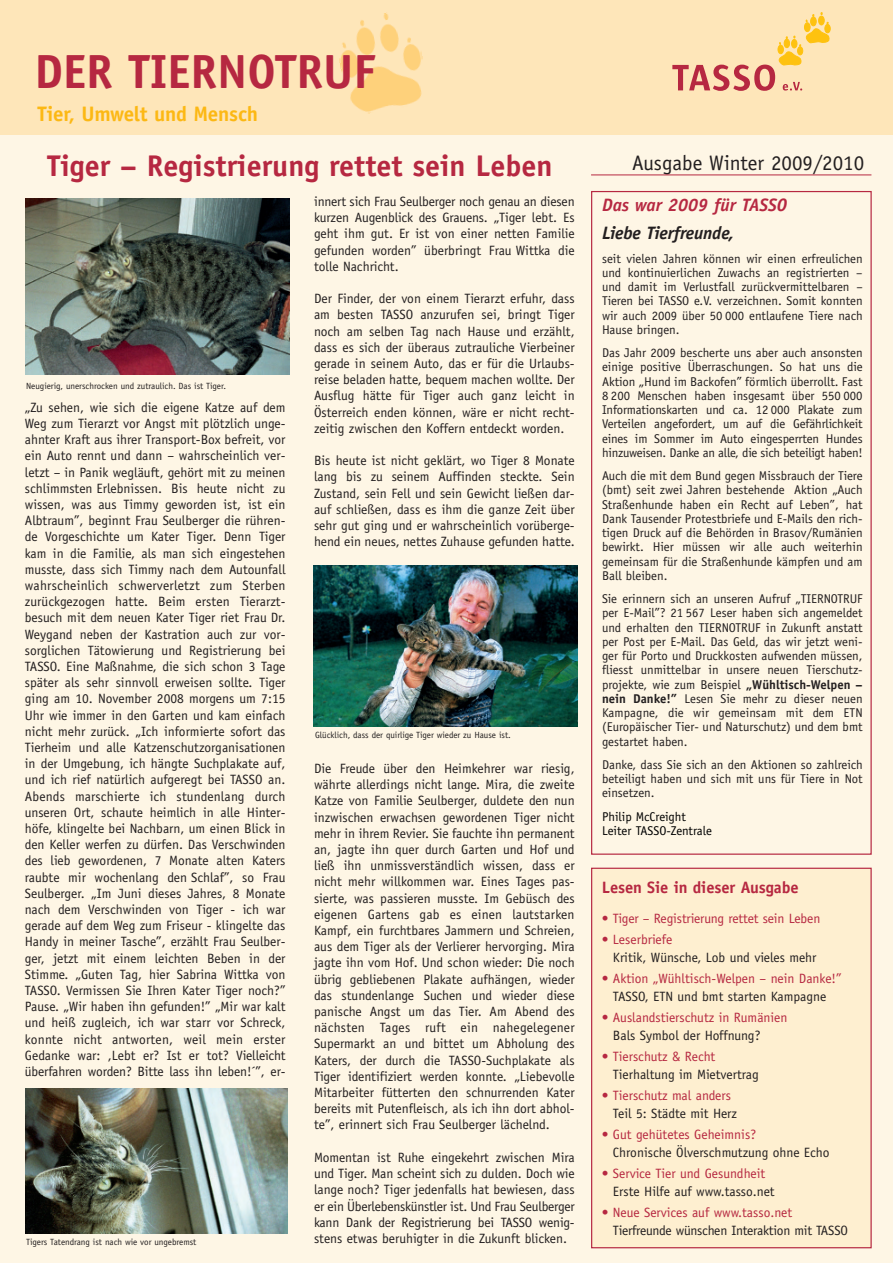
<style>
.page{position:relative;width:893px;height:1263px;background:#fef6e5}
.page>*{position:absolute;margin:0;border:0;box-sizing:border-box;transform-origin:0 0}
.t1{font:700 48px "Officina Sans";color:#b62841}
.t2{font:700 30px "Officina Sans";color:#b62841}
.t3{font:21px "Officina Sans";color:#231f20}
.t4{font:700 21px "Officina Sans";letter-spacing:-.01em;color:#fcb814}
.t5{font:italic 700 18px "Officina Sans";color:#b62841}
.t6{font:italic 700 18px "Officina Sans";letter-spacing:-.01em;color:#231f20}
.t7{font:700 16.5px "Officina Sans";letter-spacing:-.005em;color:#b62841}
.t8{font:13.5px/16.2px "Officina Sans";color:#231f20;text-align:justify}
.t9{font:13.5px "Officina Sans";color:#b62841}
.t10{font:12.75px/14.2px "Officina Sans";color:#231f20;text-align:justify}
.t11{font:12.75px/14.2px "Officina Sans";color:#000}
.t12{font:9px "Officina Sans";color:#231f20}
.s1{font-weight:700}
.s2{color:#feefd0}
</style>
<div class="page">
<div style="left:0;top:0;width:893px;height:135px;background:#fee6b9"></div>
<div style="left:592px;top:869px;width:278px;height:378px;background:#feefd0"></div>
<div style="left:591px;top:868px;width:281px;height:380px;border:1px solid #b62841"></div>
<div style="left:591px;top:191px;width:281px;height:664px;border:1px solid #b62841"></div>
<img style="left:339px;top:12px;width:84px;height:102px">
<div style="left:778px;top:45px;width:5px;height:9px;background:#fec210;border-radius:50%"></div>
<div style="left:778px;top:45px;width:5px;height:9px;border:1px solid #fec210;border-radius:50%"></div>
<svg style="left:672px;top:52px;width:130px;height:39px"></svg>
<div style="left:784px;top:39px;width:6px;height:9px;background:#fec210;border-radius:50%"></div>
<div style="left:784px;top:39px;width:6px;height:9px;border:1px solid #fec210;border-radius:50%"></div>
<div style="left:791px;top:39px;width:6px;height:9px;background:#fec210;border-radius:50%"></div>
<div style="left:791px;top:39px;width:6px;height:9px;border:1px solid #fec210;border-radius:50%"></div>
<div style="left:797px;top:47px;width:6px;height:8px;background:#fec210;border-radius:50%"></div>
<div style="left:797px;top:47px;width:6px;height:8px;border:1px solid #fec210;border-radius:50%"></div>
<svg style="left:779px;top:37px;width:8px;height:7px"></svg>
<svg style="left:794px;top:13px;width:36px;height:33px"></svg>
<hr style="left:591px;top:175px;width:280px;height:1px;background:#b62841">
<img style="left:25px;top:199px;width:264px;height:175px">
<img style="left:314px;top:566px;width:263px;height:160px">
<img style="left:25px;top:1089px;width:262px;height:144px">
<h1 class="t1" style="left:35px;top:53px;width:342px">DER TIERNOTRUF</h1>
<h3 class="t4" style="left:38px;top:106px;width:222px">Tier, Umwelt und Mensch</h3>
<h2 class="t2" style="left:47px;top:154px;width:507px">Tiger – Registrierung rettet sein Leben</h2>
<h3 class="t3" style="left:632px;top:155px;width:234px">Ausgabe Winter 2009/2010</h3>
<p class="t12" style="left:26px;top:382px;width:201px">Neugierig, unerschrocken und zutraulich. Das ist Tiger.</p>
<p class="t8" style="left:25px;top:400px;width:262px">„Zu sehen, wie sich die eigene Katze auf dem Weg zum Tierarzt vor Angst mit plötzlich unge&shy;ahnter Kraft aus ihrer Transport-Box befreit, vor ein Auto rennt und dann – wahrscheinlich ver&shy;letzt – in Panik wegläuft, gehört mit zu meinen schlimmsten Erlebnissen. Bis heute nicht zu wissen, was aus Timmy geworden ist, ist ein Albtraum”, beginnt Frau Seulberger die rühren&shy;de Vorgeschichte um Kater Tiger. Denn Tiger kam in die Familie, als man sich eingestehen musste, dass sich Timmy nach dem Autounfall wahrscheinlich schwerverletzt zum Sterben zurückgezogen hatte. Beim ersten Tierarzt&shy;besuch mit dem neuen Kater Tiger riet Frau Dr.<br>Weygand neben der Kastration auch zur vor&shy;sorglichen Tätowierung und Registrierung bei TASSO. Eine Maßnahme, die sich schon 3 Tage später als sehr sinnvoll erweisen sollte. Tiger ging am 10. November 2008 morgens um 7:15<br>Uhr wie immer in den Garten und kam einfach nicht mehr zurück. „Ich informierte sofort das Tierheim und alle Katzenschutzorganisationen in der Umgebung, ich hängte Suchplakate auf, und ich rief natürlich aufgeregt bei TASSO an.<br>Abends marschierte ich stundenlang durch unseren Ort, schaute heimlich in alle Hinter&shy;höfe, klingelte bei Nachbarn, um einen Blick in den Keller werfen zu dürfen. Das Verschwinden des lieb gewordenen, 7 Monate alten Katers raubte mir wochenlang den Schlaf”, so Frau Seulberger. „Im Juni dieses Jahres, 8 Monate nach dem Verschwinden von Tiger - ich war gerade auf dem Weg zum Friseur - klingelte das Handy in meiner Tasche”, erzählt Frau Seulber&shy;ger, jetzt mit einem leichten Beben in der Stimme. „Guten Tag, hier Sabrina Wittka von TASSO. Vermissen Sie Ihren Kater Tiger noch?” Pause. „Wir haben ihn gefunden!” „Mir war kalt und heiß zugleich, ich war starr vor Schreck, konnte nicht antworten, weil mein erster Gedanke war: ,Lebt er? Ist er tot? Vielleicht überfahren worden? Bitte lass ihn leben!´”, er-</p>
<p class="t12" style="left:26px;top:1238px;width:172px">Tigers Tatendrang ist nach wie vor ungebremst</p>
<p class="t8" style="left:314px;top:194px;width:262px">innert sich Frau Seulberger noch genau an diesen kurzen Augenblick des Grauens. „Tiger lebt. Es geht ihm gut. Er ist von einer netten Familie gefunden worden” überbringt Frau Wittka die tolle Nachricht.</p>
<p class="t8" style="left:314px;top:292px;width:262px">Der Finder, der von einem Tierarzt erfuhr, dass am besten TASSO anzurufen sei, bringt Tiger noch am selben Tag nach Hause und erzählt, dass es sich der überaus zutrauliche Vierbeiner gerade in seinem Auto, das er für die Urlaubs&shy;reise beladen hatte, bequem machen wollte. Der Ausflug hätte für Tiger auch ganz leicht in Österreich enden können, wäre er nicht recht&shy;zeitig zwischen den Koffern entdeckt worden.</p>
<p class="t8" style="left:314px;top:454px;width:262px">Bis heute ist nicht geklärt, wo Tiger 8 Monate lang bis zu seinem Auffinden steckte. Sein Zustand, sein Fell und sein Gewicht ließen dar&shy;auf schließen, dass es ihm die ganze Zeit über sehr gut ging und er wahrscheinlich vorüberge&shy;hend ein neues, nettes Zuhause gefunden hatte.</p>
<p class="t12" style="left:315px;top:731px;width:197px">Glücklich, dass der quirlige Tiger wieder zu Hause ist.</p>
<p class="t8" style="left:314px;top:761px;width:262px">Die Freude über den Heimkehrer war riesig, währte allerdings nicht lange. Mira, die zweite Katze von Familie Seulberger, duldete den nun inzwischen erwachsen gewordenen Tiger nicht mehr in ihrem Revier. Sie fauchte ihn permanent an, jagte ihn quer durch Garten und Hof und ließ ihn unmissverständlich wissen, dass er nicht mehr willkommen war. Eines Tages pas&shy;sierte, was passieren musste. Im Gebüsch des eigenen Gartens gab es einen lautstarken Kampf, ein furchtbares Jammern und Schreien, aus dem Tiger als der Verlierer hervorging. Mira jagte ihn vom Hof. Und schon wieder: Die noch übrig gebliebenen Plakate aufhängen, wieder das stundenlange Suchen und wieder diese panische Angst um das Tier. Am Abend des nächsten Tages ruft ein nahegelegener Supermarkt an und bittet um Abholung des Katers, der durch die TASSO-Suchplakate als Tiger identifiziert werden konnte. „Liebevolle Mitarbeiter fütterten den schnurrenden Kater bereits mit Putenfleisch, als ich ihn dort abhol&shy;te”, erinnert sich Frau Seulberger lächelnd.</p>
<p class="t8" style="left:314px;top:1150px;width:262px">Momentan ist Ruhe eingekehrt zwischen Mira und Tiger. Man scheint sich zu dulden. Doch wie lange noch? Tiger jedenfalls hat bewiesen, dass er ein Überlebenskünstler ist. Und Frau Seulberger kann Dank der Registrierung bei TASSO wenig&shy;stens etwas beruhigter in die Zukunft blicken.</p>
<h3 class="t5" style="left:602px;top:198px;width:187px">Das war 2009 für TASSO</h3>
<h3 class="t6" style="left:602px;top:226px;width:134px">Liebe Tierfreunde,</h3>
<p class="t10" style="left:602px;top:252px;width:262px">seit vielen Jahren können wir einen erfreulichen und kontinuierlichen Zuwachs an registrierten – und damit im Verlustfall zurückvermittelbaren – Tieren bei TASSO e.V. verzeichnen. Somit konnten wir auch 2009 über 50 000 entlaufene Tiere nach Hause bringen.</p>
<p class="t10" style="left:602px;top:347px;width:262px">Das Jahr 2009 bescherte uns aber auch ansonsten einige positive Überraschungen. So hat uns die Aktion „Hund im Backofen” förmlich überrollt. Fast 8 200 Menschen haben insgesamt über 550 000<br>Informationskarten und ca. 12 000 Plakate zum Verteilen angefordert, um auf die Gefährlichkeit eines im Sommer im Auto eingesperrten Hundes hinzuweisen. Danke an alle, die sich beteiligt haben!</p>
<p class="t10" style="left:602px;top:470px;width:262px">Auch die mit dem Bund gegen Missbrauch der Tiere (bmt) seit zwei Jahren bestehende Aktion „Auch Straßenhunde haben ein Recht auf Leben”, hat Dank Tausender Protestbriefe und E-Mails den rich&shy;tigen Druck auf die Behörden in Brasov/Rumänien bewirkt. Hier müssen wir alle auch weiterhin gemeinsam für die Straßenhunde kämpfen und am Ball bleiben.</p>
<p class="t10" style="left:602px;top:593px;width:262px">Sie erinnern sich an unseren Aufruf „TIERNOTRUF per E-Mail”? 21 567 Leser haben sich angemeldet und erhalten den TIERNOTRUF in Zukunft anstatt per Post per E-Mail. Das Geld, das wir jetzt weni&shy;ger für Porto und Druckkosten aufwenden müssen, fliesst unmittelbar in unsere neuen Tierschutz&shy;projekte, wie zum Beispiel <span class="s1">„Wühltisch-Welpen – nein Danke!”</span> Lesen Sie mehr zu dieser neuen Kampagne, die wir gemeinsam mit dem ETN (Europäischer Tier- und Naturschutz) und dem bmt gestartet haben.</p>
<p class="t10" style="left:602px;top:758px;width:262px">Danke, dass Sie sich an den Aktionen so zahlreich beteiligt haben und sich mit uns für Tiere in Not einsetzen.</p>
<p class="t11" style="left:602px;top:810px;width:111px">Philip McCreight<br>Leiter TASSO-Zentrale</p>
<p class="t7" style="left:602px;top:881px;width:198px">Lesen Sie in dieser Ausgabe</p>
<p class="t9" style="left:602px;top:913px;width:220px">• Tiger – Registrierung rettet sein Leben</p>
<p class="t9" style="left:602px;top:934px;width:72px">• Leserbriefe</p>
<p class="t8" style="left:602px;top:950px;width:223px"><span class="s2">•</span> Kritik, Wünsche, Lob und vieles mehr<span class="s2">•</span></p>
<p class="t9" style="left:602px;top:973px;width:241px">• Aktion „Wühltisch-Welpen – nein Danke!”</p>
<p class="t8" style="left:602px;top:989px;width:226px"><span class="s2">•</span> TASSO, ETN und bmt starten Kampagne</p>
<p class="t9" style="left:602px;top:1012px;width:187px">• Auslandstierschutz in Rumänien</p>
<p class="t8" style="left:602px;top:1028px;width:160px"><span class="s2">•</span> Bals Symbol der Hoffnung?</p>
<p class="t9" style="left:602px;top:1051px;width:115px">• Tierschutz &amp; Recht</p>
<p class="t8" style="left:602px;top:1067px;width:158px"><span class="s2">•</span> Tierhaltung im Mietvertrag</p>
<p class="t9" style="left:602px;top:1090px;width:131px">• Tierschutz mal anders</p>
<p class="t8" style="left:602px;top:1106px;width:137px"><span class="s2">•</span> Teil 5: Städte mit Herz</p>
<p class="t9" style="left:602px;top:1129px;width:156px">• Gut gehütetes Geheimnis?</p>
<p class="t8" style="left:602px;top:1145px;width:229px"><span class="s2">•</span> Chronische Ölverschmutzung ohne Echo</p>
<p class="t9" style="left:602px;top:1168px;width:165px">• Service Tier und Gesundheit</p>
<p class="t8" style="left:602px;top:1184px;width:174px"><span class="s2">•</span> Erste Hilfe auf www.tasso.net</p>
<p class="t9" style="left:602px;top:1207px;width:192px">• Neue Services auf www.tasso.net</p>
<p class="t8" style="left:602px;top:1223px;width:254px"><span class="s2">•</span> Tierfreunde wünschen Interaktion mit TASSO<span class="s2">•</span></p>
</div>
